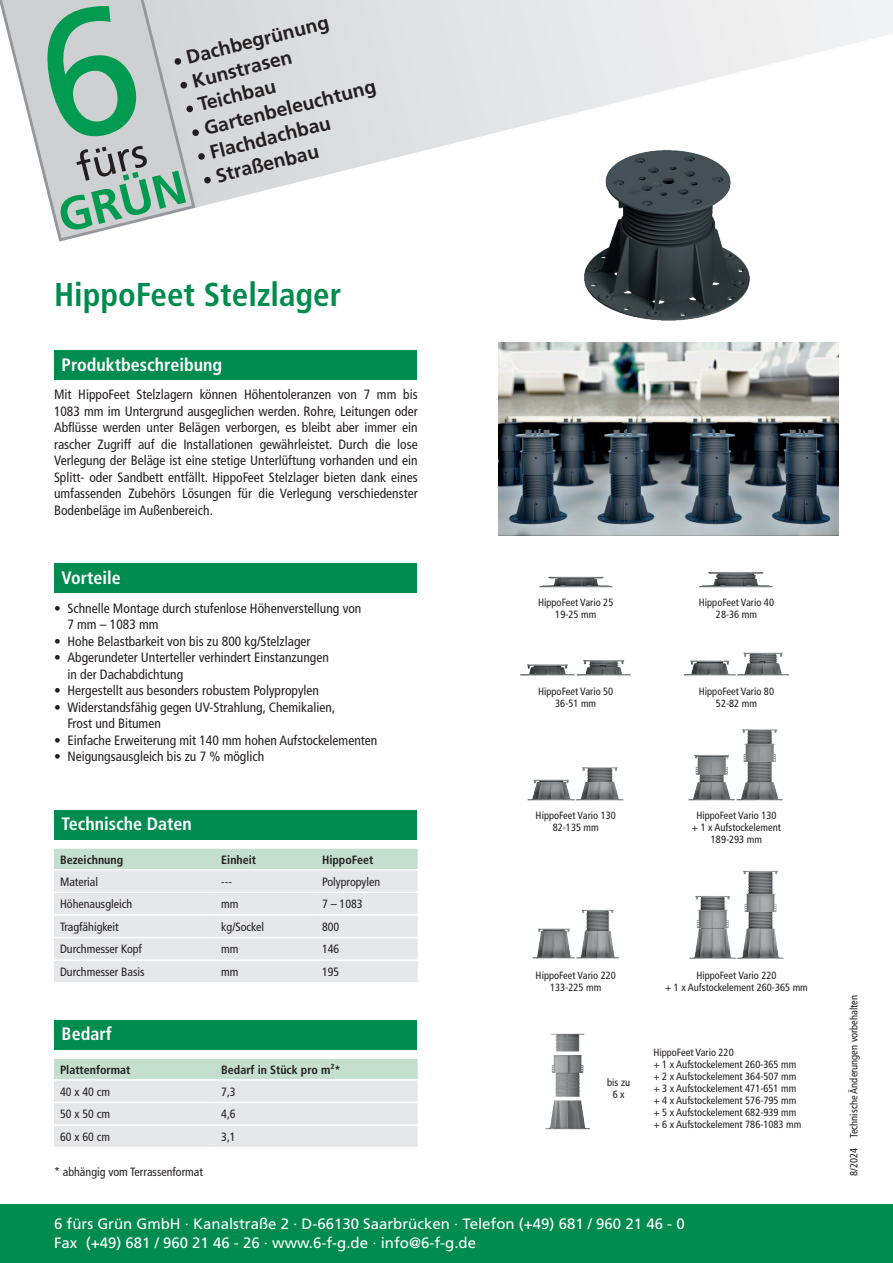
<style>
.page{position:relative;width:893px;height:1263px;background:#fff}
.page>*{position:absolute;margin:0;border:0;box-sizing:border-box;transform-origin:0 0}
.t1{font:700 condensed 33px "Frutiger LT Pro";color:#008c4e}
.t2{font:700 19.35px/24.5px "Frutiger LT Pro";color:#231f20}
.t3{font:700 condensed 18px "Frutiger LT Pro";color:#fff}
.t4{font:15px/19.5px "Frutiger LT Pro";color:#fff}
.t5{font:condensed 13.5px/16.5px "Frutiger LT Pro";color:#231f20}
.t6{font:condensed 12px "Frutiger LT Pro";color:#231f20}
.t7{font:700 condensed 12px "Frutiger LT Pro";color:#231f20}
.t8{font:condensed 10.5px/12px "Frutiger LT Pro";color:#231f20;text-align:center}
</style>
<div class="page">
<div style="left:54px;top:351px;width:363px;height:29px;background:#008c4e"></div>
<div style="left:54px;top:564px;width:363px;height:29px;background:#008c4e"></div>
<div style="left:0;top:1204px;width:893px;height:59px;background:#008c4e"></div>
<svg style="left:197px;top:0;width:696px;height:204px"></svg>
<svg style="left:0;top:0;width:197px;height:242px"></svg>
<svg style="left:43px;top:5px;width:168px;height:226px;background:#a6c4b7"></svg>
<div style="left:54px;top:810px;width:363px;height:29px;background:#008c4e"></div>
<svg style="left:54px;top:849px;width:364px;height:133px;background:#e0e5e5"></svg>
<hr style="left:54px;top:869px;width:161px;height:1px;background:#fff">
<hr style="left:215px;top:869px;width:101px;height:1px;background:#fff">
<hr style="left:316px;top:869px;width:102px;height:1px;background:#fff">
<hr style="left:54px;top:891px;width:161px;height:2px;background:#fff">
<hr style="left:215px;top:891px;width:101px;height:2px;background:#fff">
<hr style="left:316px;top:891px;width:102px;height:2px;background:#fff">
<hr style="left:54px;top:914px;width:161px;height:2px;background:#fff">
<hr style="left:215px;top:914px;width:101px;height:2px;background:#fff">
<hr style="left:316px;top:914px;width:102px;height:2px;background:#fff">
<hr style="left:54px;top:959px;width:161px;height:2px;background:#fff">
<hr style="left:215px;top:959px;width:101px;height:2px;background:#fff">
<hr style="left:316px;top:959px;width:102px;height:2px;background:#fff">
<hr style="left:54px;top:937px;width:161px;height:1px;background:#fff">
<hr style="left:215px;top:937px;width:101px;height:1px;background:#fff">
<hr style="left:316px;top:937px;width:102px;height:1px;background:#fff">
<div style="left:54px;top:1020px;width:363px;height:29px;background:#008c4e"></div>
<svg style="left:54px;top:1059px;width:364px;height:88px;background:#dee5e3"></svg>
<hr style="left:54px;top:1079px;width:161px;height:1px;background:#fff">
<hr style="left:215px;top:1079px;width:203px;height:1px;background:#fff">
<hr style="left:54px;top:1102px;width:161px;height:1px;background:#fff">
<hr style="left:215px;top:1102px;width:203px;height:1px;background:#fff">
<hr style="left:54px;top:1124px;width:161px;height:2px;background:#fff">
<hr style="left:215px;top:1124px;width:203px;height:2px;background:#fff">
<img style="left:699px;top:572px;width:74px;height:16px">
<img style="left:539px;top:576px;width:74px;height:12px">
<img style="left:520px;top:660px;width:111px;height:16px">
<img style="left:683px;top:652px;width:107px;height:24px">
<img style="left:527px;top:767px;width:97px;height:34px">
<img style="left:688px;top:729px;width:95px;height:72px">
<img style="left:532px;top:909px;width:87px;height:50px">
<img style="left:689px;top:870px;width:95px;height:89px">
<img style="left:577px;top:148px;width:182px;height:173px">
<img style="left:499px;top:342px;width:340px;height:193px">
<img style="left:545px;top:1033px;width:45px;height:97px">
<h2 class="t2" style="left:184px;top:46px;width:178px;rotate:-14deg">Dachbegrünung<br>Kunstrasen<br>Teichbau<br>Gartenbeleuchtung<br>Flachdachbau<br>Straßenbau</h2>
<h1 class="t1" style="left:54px;top:275px;width:289px">HippoFeet Stelzlager</h1>
<h3 class="t3" style="left:62px;top:354px;width:162px">Produktbeschreibung</h3>
<p class="t5" style="left:54px;top:387px;width:365px;text-align:justify">Mit HippoFeet Stelzlagern können Höhentoleranzen von 7 mm bis 1083 mm im Untergrund ausgeglichen werden. Rohre, Leitungen oder Abflüsse werden unter Belägen verborgen, es bleibt aber immer ein rascher Zugriff auf die Installationen gewährleistet. Durch die lose Verlegung der Beläge ist eine stetige Unterlüftung vorhanden und ein Splitt- oder Sandbett entfällt. HippoFeet Stelzlager bieten dank eines umfassenden Zubehörs Lösungen für die Verlegung verschiedenster Bodenbeläge im Außenbereich.</p>
<h3 class="t3" style="left:62px;top:567px;width:61px">Vorteile</h3>
<p class="t5" style="left:68px;top:600px;width:295px;text-indent:-14px">• Schnelle Montage durch stufenlose Höhenverstellung von<br>7 mm – 1083 mm</p>
<p class="t5" style="left:54px;top:633px;width:258px">• Hohe Belastbarkeit von bis zu 800 kg/Stelzlager</p>
<p class="t5" style="left:68px;top:649px;width:263px;text-indent:-14px">• Abgerundeter Unterteller verhindert Einstanzungen in der Dachabdichtung</p>
<p class="t5" style="left:54px;top:682px;width:267px">• Hergestellt aus besonders robustem Polypropylen</p>
<p class="t5" style="left:68px;top:699px;width:269px;text-indent:-14px">• Widerstandsfähig gegen UV-Strahlung, Chemikalien,<br>Frost und Bitumen</p>
<p class="t5" style="left:54px;top:732px;width:325px">• Einfache Erweiterung mit 140 mm hohen Aufstockelementen</p>
<p class="t5" style="left:54px;top:748px;width:212px">• Neigungsausgleich bis zu 7 % möglich</p>
<h3 class="t3" style="left:62px;top:813px;width:132px">Technische Daten</h3>
<p class="t7" style="left:60px;top:852px;width:65px">Bezeichnung</p>
<p class="t7" style="left:221px;top:852px;width:36px">Einheit</p>
<p class="t7" style="left:322px;top:852px;width:53px">HippoFeet</p>
<p class="t6" style="left:60px;top:874px;width:40px">Material</p>
<p class="t6" style="left:221px;top:874px;width:12px">---</p>
<p class="t6" style="left:322px;top:874px;width:60px">Polypropylen</p>
<p class="t6" style="left:60px;top:897px;width:74px">Höhenausgleich</p>
<p class="t6" style="left:221px;top:897px;width:19px">mm</p>
<p class="t6" style="left:322px;top:897px;width:42px">7 – 1083</p>
<p class="t6" style="left:60px;top:920px;width:60px">Tragfähigkeit</p>
<p class="t6" style="left:221px;top:920px;width:44px">kg/Sockel</p>
<p class="t6" style="left:322px;top:920px;width:19px">800</p>
<p class="t6" style="left:60px;top:942px;width:83px">Durchmesser Kopf</p>
<p class="t6" style="left:221px;top:942px;width:19px">mm</p>
<p class="t6" style="left:322px;top:942px;width:19px">146</p>
<p class="t6" style="left:60px;top:965px;width:86px">Durchmesser Basis</p>
<p class="t6" style="left:221px;top:965px;width:19px">mm</p>
<p class="t6" style="left:322px;top:965px;width:19px">195</p>
<h3 class="t3" style="left:62px;top:1023px;width:52px">Bedarf</h3>
<p class="t7" style="left:60px;top:1062px;width:72px">Plattenformat</p>
<p class="t7" style="left:221px;top:1062px;width:121px">Bedarf in Stück pro m²*</p>
<p class="t6" style="left:60px;top:1084px;width:52px">40 x 40 cm</p>
<p class="t6" style="left:221px;top:1084px;width:16px">7,3</p>
<p class="t6" style="left:60px;top:1107px;width:52px">50 x 50 cm</p>
<p class="t6" style="left:221px;top:1107px;width:16px">4,6</p>
<p class="t6" style="left:60px;top:1130px;width:52px">60 x 60 cm</p>
<p class="t6" style="left:221px;top:1130px;width:16px">3,1</p>
<p class="t6" style="left:54px;top:1165px;width:151px">* abhängig vom Terrassenformat</p>
<p class="t8" style="left:538px;top:596px;width:77px">HippoFeet Vario 25<br>19-25 mm</p>
<p class="t8" style="left:699px;top:596px;width:77px">HippoFeet Vario 40<br>28-36 mm</p>
<p class="t8" style="left:538px;top:685px;width:77px">HippoFeet Vario 50<br>36-51 mm</p>
<p class="t8" style="left:699px;top:685px;width:77px">HippoFeet Vario 80<br>52-82 mm</p>
<p class="t8" style="left:536px;top:809px;width:82px">HippoFeet Vario 130<br>82-135 mm</p>
<p class="t8" style="left:692px;top:809px;width:91px">HippoFeet Vario 130 + 1 x Aufstockelement<br>189-293 mm</p>
<p class="t8" style="left:536px;top:969px;width:82px">HippoFeet Vario 220<br>133-225 mm</p>
<p class="t8" style="left:607px;top:1076px;width:24px">bis zu<br>6 x</p>
<p class="t8" style="left:665px;top:969px;width:144px">HippoFeet Vario 220<br>+ 1 x Aufstockelement 260-365 mm</p>
<p class="t8" style="left:653px;top:1046px;width:149px;text-align:left">HippoFeet Vario 220<br>+ 1 x Aufstockelement 260-365 mm + 2 x Aufstockelement 364-507 mm + 3 x Aufstockelement 471-651 mm + 4 x Aufstockelement 576-795 mm + 5 x Aufstockelement 682-939 mm + 6 x Aufstockelement 786-1083 mm</p>
<p class="t4" style="left:54px;top:1214px;width:632px">6 fürs Grün GmbH · Kanalstraße 2 · D-66130 Saarbrücken · Telefon (+49) 681 / 960 21 46 - 0<br>Fax (+49) 681 / 960 21 46 - 26 · www.6-f-g.de · info@6-f-g.de</p>
<p class="t8" style="left:848px;top:1176px;width:182px;rotate:-90deg">8/2024 Technische Änderungen vorbehalten</p>
</div>
